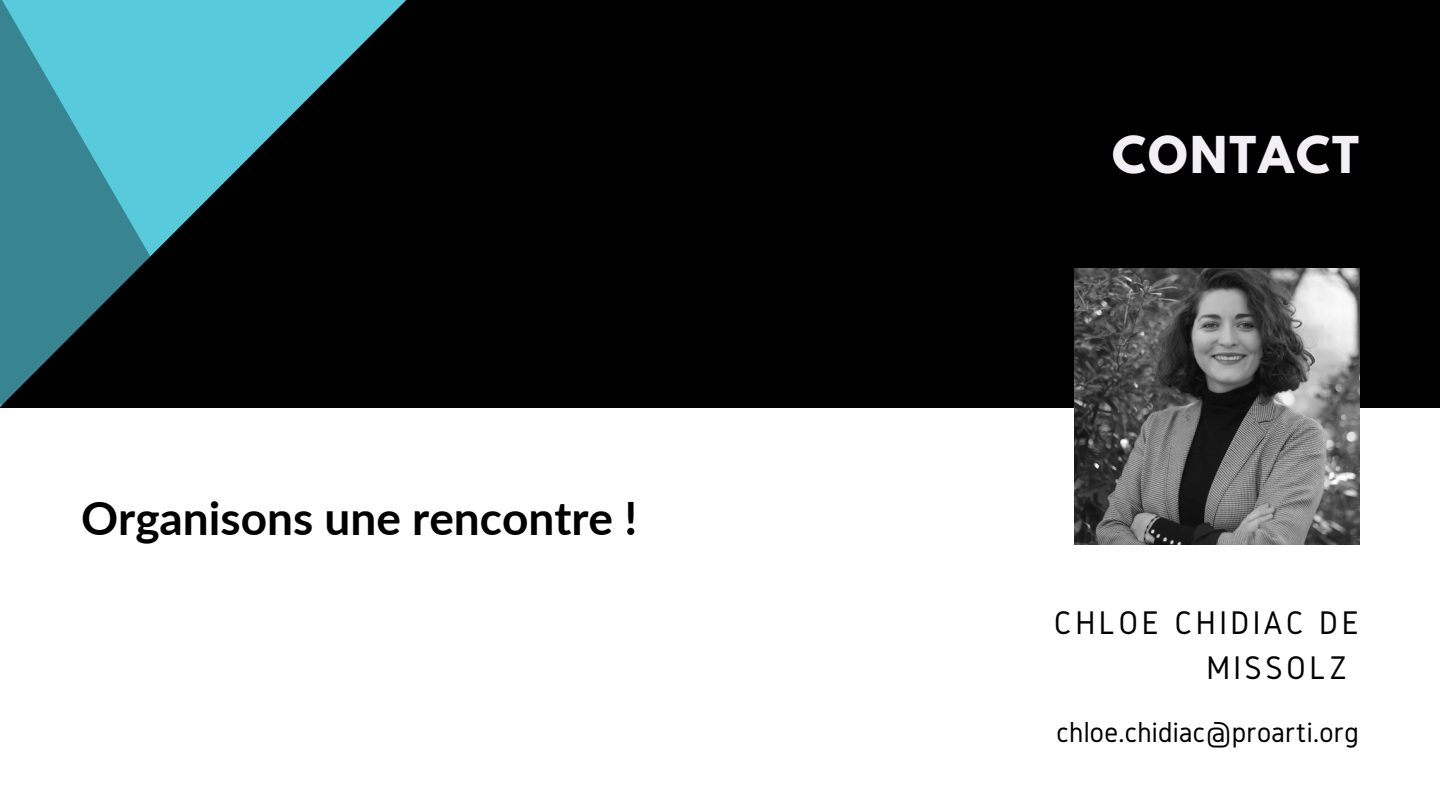
<style>
.page{position:relative;width:1440px;height:810px;background:#fff}
.page>*{position:absolute;margin:0;border:0;box-sizing:border-box;transform-origin:0 0}
.t1{font:700 46px "Lato";color:#000}
.t2{font:700 45px "League Spartan";letter-spacing:.05em;color:#f2f0f4}
.t3{font:34px/45px "Gidole";letter-spacing:.1em;color:#000}
.t4{font:30px "Gidole";letter-spacing:.01em;color:#000}
</style>
<div class="page">
<div style="left:0;top:0;width:1440px;height:408px;background:#000"></div>
<svg style="left:0;top:0;width:406px;height:407px"></svg>
<svg style="left:0;top:0;width:236px;height:405px"></svg>
<img style="left:1075px;top:269px;width:284px;height:276px">
<p class="t1" style="left:81px;top:490px;width:558px">Organisons une rencontre !</p>
<p class="t2" style="left:1112px;top:133px;width:248px">CONTACT</p>
<p class="t3" style="left:1206px;top:600px;width:154px;text-indent:-153px">CHLOE CHIDIAC DE<br>MISSOLZ</p>
<p class="t4" style="left:1056px;top:716px;width:304px">chloe.chidiac@proarti.org</p>
</div>
